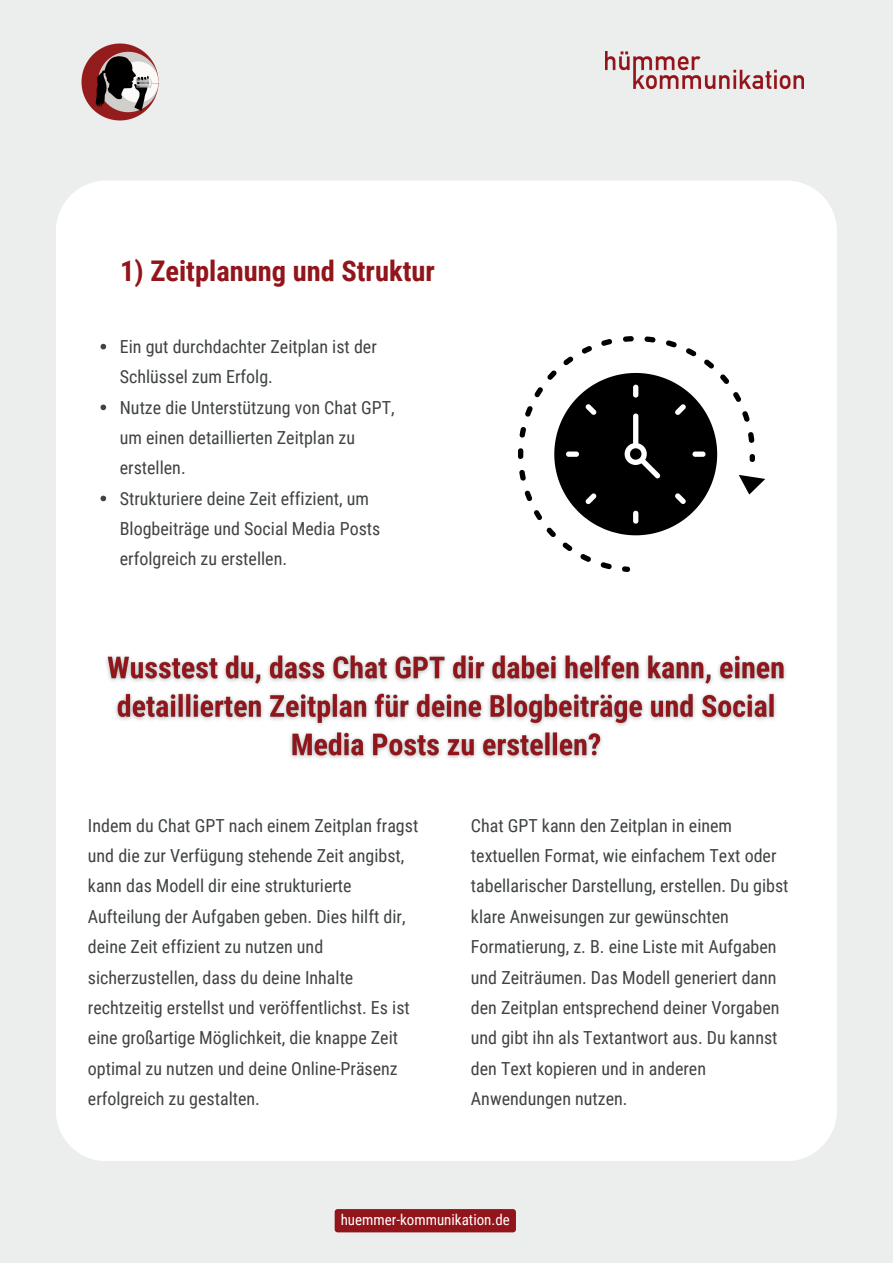
<style>
.page{position:relative;width:893px;height:1264px;background:#fff}
.page>*{position:absolute;margin:0;border:0;box-sizing:border-box;transform-origin:0 0}
.t1{font:700 28.5px "Roboto Condensed";color:#92151b}
.t2{font:18px/30.3px "Roboto Condensed";color:#3f4440}
.t3{font:15px "Roboto Condensed";color:#fff}
</style>
<div class="page">
<div style="left:0;top:0;width:892px;height:1262px;background:#eceeed"></div>
<div style="left:56px;top:180px;width:780px;height:980px;background:#fff;border-radius:51px"></div>
<img style="left:81px;top:43px;width:78px;height:78px">
<img style="left:605px;top:52px;width:198px;height:37px">
<svg style="left:622px;top:569px;width:8px;height:3px"></svg>
<svg style="left:518px;top:336px;width:236px;height:233px"></svg>
<svg style="left:749px;top:454px;width:6px;height:8px"></svg>
<svg style="left:738px;top:475px;width:27px;height:19px"></svg>
<svg style="left:554px;top:373px;width:163px;height:162px"></svg>
<svg style="left:100px;top:344px;width:6px;height:5px"></svg>
<svg style="left:100px;top:404px;width:6px;height:6px"></svg>
<svg style="left:100px;top:495px;width:6px;height:6px"></svg>
<img style="left:106px;top:654px;width:680px;height:105px">
<div style="left:334px;top:1208px;width:182px;height:24px;background:#92151b;border-radius:3px"></div>
<p class="t1" style="left:120px;top:254px;width:316px">1) Zeitplanung und Struktur</p>
<p class="t2" style="left:120px;top:331px;width:258px">Ein gut durchdachter Zeitplan ist der<br>Schlüssel zum Erfolg.</p>
<p class="t2" style="left:120px;top:392px;width:276px">Nutze die Unterstützung von Chat GPT, um einen detaillierten Zeitplan zu erstellen.</p>
<p class="t2" style="left:120px;top:483px;width:262px">Strukturiere deine Zeit effizient, um<br>Blogbeiträge und Social Media Posts erfolgreich zu erstellen.</p>
<p class="t2" style="left:88px;top:810px;width:332px">Indem du Chat GPT nach einem Zeitplan fragst und die zur Verfügung stehende Zeit angibst, kann das Modell dir eine strukturierte Aufteilung der Aufgaben geben. Dies hilft dir, deine Zeit effizient zu nutzen und sicherzustellen, dass du deine Inhalte rechtzeitig erstellst und veröffentlichst. Es ist eine großartige Möglichkeit, die knappe Zeit optimal zu nutzen und deine Online-Präsenz erfolgreich zu gestalten.</p>
<p class="t2" style="left:471px;top:810px;width:319px">Chat GPT kann den Zeitplan in einem textuellen Format, wie einfachem Text oder tabellarischer Darstellung, erstellen. Du gibst klare Anweisungen zur gewünschten Formatierung, z. B. eine Liste mit Aufgaben und Zeiträumen. Das Modell generiert dann den Zeitplan entsprechend deiner Vorgaben und gibt ihn als Textantwort aus. Du kannst den Text kopieren und in anderen Anwendungen nutzen.</p>
<p class="t3" style="left:340px;top:1211px;width:171px">huemmer-kommunikation.de</p>
</div>
